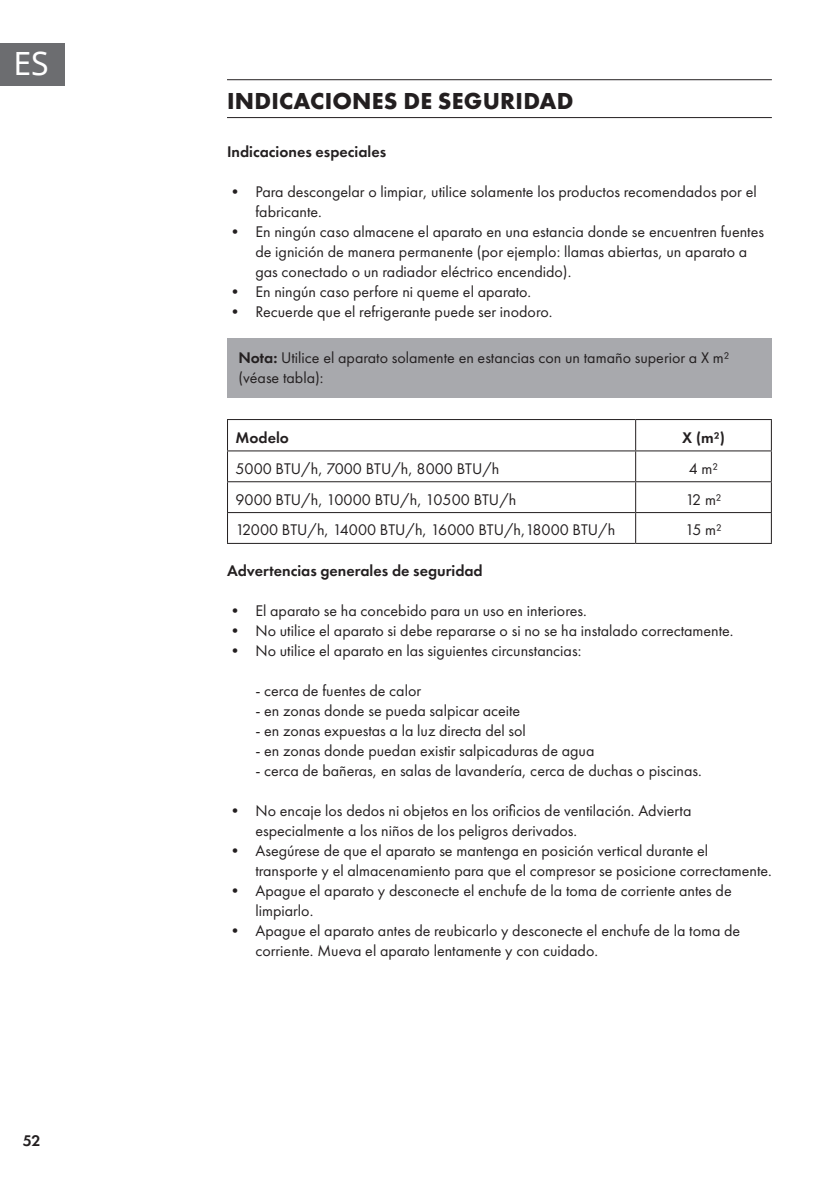
<style>
.page{position:relative;width:840px;height:1191px;background:#fff}
.page>*{position:absolute;margin:0;border:0;box-sizing:border-box;transform-origin:0 0}
.t1{font:32px "Noto Sans";color:#fff}
.Super_Headline{font:700 24px "Futura PTW08";letter-spacing:.01em;color:#231f20}
.Base_Text_HINWEIS_gr{font:16px/20px "Futura PTW08";color:#231f20}
.Aufzählung_Zahlen_OH{font:16px "Futura PTW08";color:#231f20}
.Tabelle{font:16px "Futura PTW08";color:#231f20}
.Aufzählung_Zahlen_OH-2{font:600 16px "Futura PTW08";color:#231f20}
.Headline{font:600 16px "Futura PTW08";color:#231f20}
.Tabelle-2{font:600 16px "Futura PTW08";color:#231f20}
.s1{font-weight:600}
</style>
<div class="page">
<div style="left:0;top:43px;width:65px;height:42px;background:#6c6d70"></div>
<hr style="left:227px;top:79px;width:544px;height:1px;background:#231f20">
<hr style="left:227px;top:117px;width:544px;height:1px;background:#231f20">
<div style="left:227px;top:339px;width:544px;height:59px;background:#a8a9ad"></div>
<hr style="left:227px;top:419px;width:408px;height:1px;background:#231f20">
<hr style="left:227px;top:420px;width:1px;height:30px;background:#231f20">
<hr style="left:635px;top:419px;width:136px;height:1px;background:#231f20">
<hr style="left:634px;top:420px;width:1px;height:30px;background:#231f20">
<hr style="left:770px;top:420px;width:1px;height:30px;background:#231f20">
<hr style="left:227px;top:450px;width:408px;height:1px;background:#231f20">
<hr style="left:227px;top:451px;width:1px;height:30px;background:#231f20">
<hr style="left:635px;top:450px;width:136px;height:1px;background:#231f20">
<hr style="left:634px;top:451px;width:1px;height:30px;background:#231f20">
<hr style="left:770px;top:451px;width:1px;height:30px;background:#231f20">
<hr style="left:227px;top:481px;width:408px;height:1px;background:#231f20">
<hr style="left:227px;top:482px;width:1px;height:30px;background:#231f20">
<hr style="left:635px;top:481px;width:136px;height:1px;background:#231f20">
<hr style="left:634px;top:482px;width:1px;height:30px;background:#231f20">
<hr style="left:770px;top:482px;width:1px;height:30px;background:#231f20">
<hr style="left:227px;top:512px;width:408px;height:1px;background:#231f20">
<hr style="left:227px;top:513px;width:1px;height:30px;background:#231f20">
<hr style="left:635px;top:512px;width:136px;height:1px;background:#231f20">
<hr style="left:634px;top:513px;width:1px;height:30px;background:#231f20">
<hr style="left:770px;top:513px;width:1px;height:30px;background:#231f20">
<hr style="left:227px;top:543px;width:408px;height:1px;background:#231f20">
<hr style="left:635px;top:543px;width:136px;height:1px;background:#231f20">
<h1 class="t1" style="left:14px;top:42px;width:37px">ES</h1>
<p class="Aufzählung_Zahlen_OH-2" style="left:23px;top:1130px;width:19px">52</p>
<p class="Super_Headline" style="left:227px;top:85px;width:347px">INDICACIONES DE SEGURIDAD</p>
<p class="Headline" style="left:227px;top:142px;width:160px">Indicaciones especiales</p>
<p class="Base_Text_HINWEIS_gr" style="left:255px;top:181px;width:502px;text-indent:-28px">• Para descongelar o limpiar, utilice solamente los productos recomendados por el fabricante.</p>
<p class="Base_Text_HINWEIS_gr" style="left:255px;top:221px;width:510px;text-indent:-28px">• En ningún caso almacene el aparato en una estancia donde se encuentren fuentes de ignición de manera permanente (por ejemplo: llamas abiertas, un aparato a gas conectado o un radiador eléctrico encendido).</p>
<p class="Base_Text_HINWEIS_gr" style="left:227px;top:281px;width:305px">• En ningún caso perfore ni queme el aparato.</p>
<p class="Base_Text_HINWEIS_gr" style="left:227px;top:301px;width:327px">• Recuerde que el refrigerante puede ser inodoro.</p>
<p class="Base_Text_HINWEIS_gr" style="left:238px;top:347px;width:492px"><span class="s1">Nota:</span> Utilice el aparato solamente en estancias con un tamaño superior a X m² (véase tabla):</p>
<p class="Tabelle-2" style="left:235px;top:427px;width:55px">Modelo</p>
<p class="Tabelle-2" style="left:681px;top:427px;width:44px">X (m²)</p>
<p class="Tabelle" style="left:235px;top:459px;width:265px">5000 BTU/h, 7000 BTU/h, 8000 BTU/h</p>
<p class="Tabelle" style="left:688px;top:459px;width:31px">4 m²</p>
<p class="Tabelle" style="left:235px;top:490px;width:282px">9000 BTU/h, 10000 BTU/h, 10500 BTU/h</p>
<p class="Tabelle" style="left:685px;top:490px;width:38px">12 m²</p>
<p class="Tabelle" style="left:235px;top:520px;width:381px">12000 BTU/h, 14000 BTU/h, 16000 BTU/h,18000 BTU/h</p>
<p class="Tabelle" style="left:685px;top:520px;width:38px">15 m²</p>
<p class="Aufzählung_Zahlen_OH-2" style="left:227px;top:560px;width:257px">Advertencias generales de seguridad</p>
<p class="Base_Text_HINWEIS_gr" style="left:227px;top:600px;width:361px">• El aparato se ha concebido para un uso en interiores.</p>
<p class="Base_Text_HINWEIS_gr" style="left:227px;top:620px;width:508px">• No utilice el aparato si debe repararse o si no se ha instalado correctamente.</p>
<p class="Base_Text_HINWEIS_gr" style="left:227px;top:640px;width:355px">• No utilice el aparato en las siguientes circunstancias:</p>
<p class="Aufzählung_Zahlen_OH" style="left:255px;top:681px;width:167px">- cerca de fuentes de calor</p>
<p class="Aufzählung_Zahlen_OH" style="left:255px;top:701px;width:266px">- en zonas donde se pueda salpicar aceite</p>
<p class="Aufzählung_Zahlen_OH" style="left:255px;top:721px;width:272px">- en zonas expuestas a la luz directa del sol</p>
<p class="Aufzählung_Zahlen_OH" style="left:255px;top:741px;width:340px">- en zonas donde puedan existir salpicaduras de agua</p>
<p class="Aufzählung_Zahlen_OH" style="left:255px;top:761px;width:447px">- cerca de bañeras, en salas de lavandería, cerca de duchas o piscinas.</p>
<p class="Base_Text_HINWEIS_gr" style="left:255px;top:800px;width:437px;text-indent:-28px">• No encaje los dedos ni objetos en los orificios de ventilación. Advierta especialmente a los niños de los peligros derivados.</p>
<p class="Base_Text_HINWEIS_gr" style="left:255px;top:840px;width:517px;text-indent:-28px">• Asegúrese de que el aparato se mantenga en posición vertical durante el transporte y el almacenamiento para que el compresor se posicione correctamente.</p>
<p class="Base_Text_HINWEIS_gr" style="left:255px;top:880px;width:477px;text-indent:-28px">• Apague el aparato y desconecte el enchufe de la toma de corriente antes de limpiarlo.</p>
<p class="Base_Text_HINWEIS_gr" style="left:255px;top:920px;width:486px;text-indent:-28px">• Apague el aparato antes de reubicarlo y desconecte el enchufe de la toma de corriente. Mueva el aparato lentamente y con cuidado.</p>
</div>
